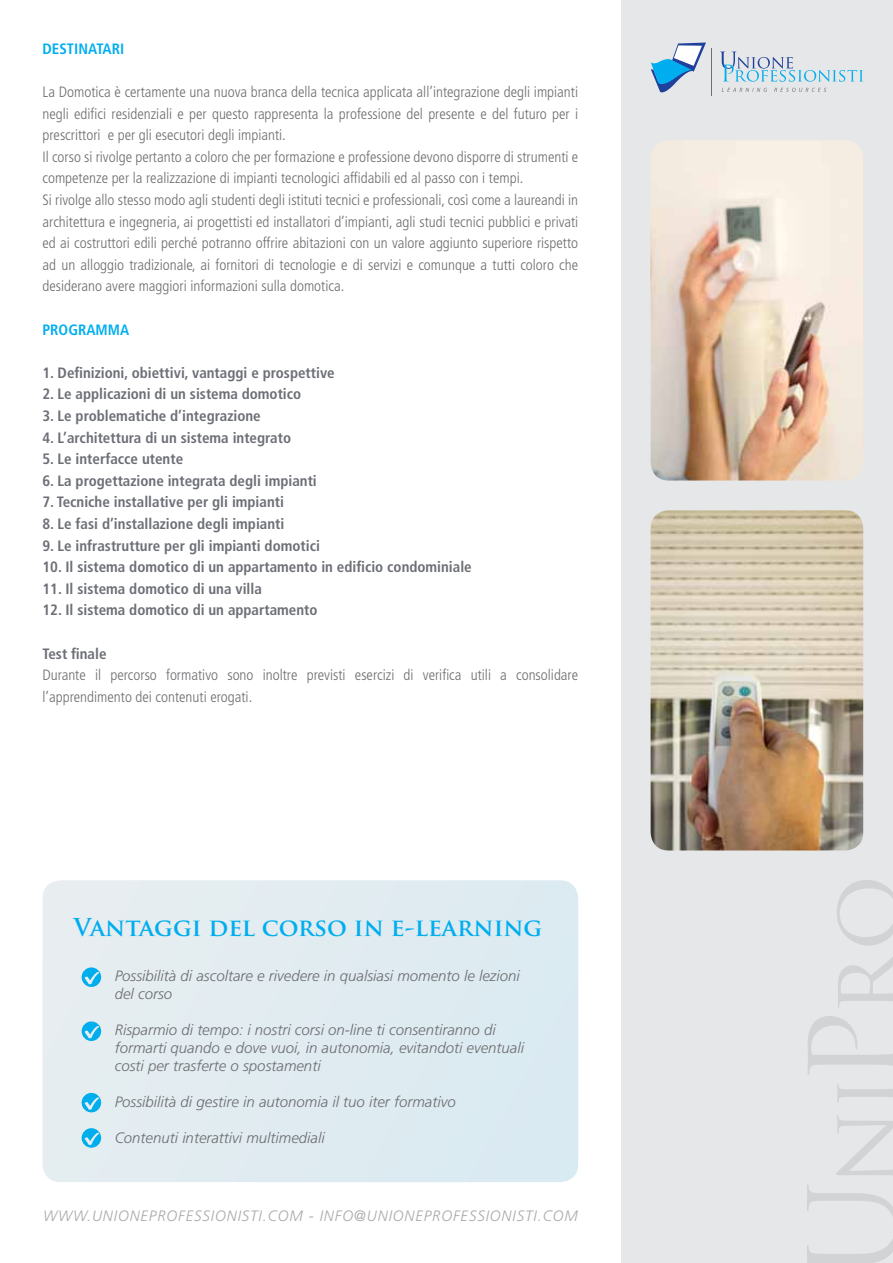
<style>
.page{position:relative;width:893px;height:1263px;background:#fff}
.page>*{position:absolute;margin:0;border:0;box-sizing:border-box;transform-origin:0 0}
.t1{font:700 24px "Trajan Pro";color:#00aeef}
.t2{font:300 condensed 15px/21.6px "Frutiger";color:#6d6e71}
.t3{font:700 condensed 15px "Frutiger";color:#6c6f76}
.t4{font:italic 300 15px/18px "Frutiger";color:#6d6e71}
.t5{font:italic 300 15px "Frutiger";letter-spacing:.06em;color:#aaa8ac}
.t6{font:700 condensed 15px "Frutiger";color:#00aeef}
</style>
<div class="page">
<div style="left:621px;top:0;width:272px;height:1263px;background:#e6e7e8"></div>
<svg style="left:807px;top:1115px;width:86px;height:148px"></svg>
<svg style="left:837px;top:1084px;width:56px;height:19px"></svg>
<svg style="left:808px;top:1016px;width:85px;height:59px"></svg>
<svg style="left:837px;top:880px;width:56px;height:128px"></svg>
<svg style="left:651px;top:43px;width:55px;height:49px"></svg>
<hr style="left:712px;top:48px;width:1px;height:47px;background:#6c6f76">
<svg style="left:721px;top:52px;width:142px;height:30px"></svg>
<svg style="left:722px;top:88px;width:45px;height:4px"></svg>
<svg style="left:774px;top:88px;width:52px;height:4px"></svg>
<div style="left:43px;top:880px;width:535px;height:302px;background:#e1ebf1;border-radius:18px"></div>
<svg style="left:82px;top:967px;width:19px;height:20px"></svg>
<svg style="left:82px;top:1021px;width:19px;height:20px"></svg>
<svg style="left:82px;top:1093px;width:19px;height:19px"></svg>
<svg style="left:82px;top:1128px;width:19px;height:20px"></svg>
<img style="left:651px;top:510px;width:212px;height:340px">
<img style="left:651px;top:140px;width:212px;height:340px">
<p class="t6" style="left:43px;top:40px;width:8px">DESTI</p>
<p class="t6" style="left:78px;top:40px;width:45px">NATARI</p>
<p class="t2" style="left:43px;top:81px;width:537px">La Domotica è certamente una nuova branca della tecnica applicata all’integrazione degli impianti negli edifici residenziali e per questo rappresenta la professione del presente e del futuro per i prescrittori e per gli esecutori degli impianti.<br>Il corso si rivolge pertanto a coloro che per formazione e professione devono disporre di strumenti e competenze per la realizzazione di impianti tecnologici affidabili ed al passo con i tempi.<br>Si rivolge allo stesso modo agli studenti degli istituti tecnici e professionali, così come a laureandi in architettura e ingegneria, ai progettisti ed installatori d’impianti, agli studi tecnici pubblici e privati ed ai costruttori edili perché potranno offrire abitazioni con un valore aggiunto superiore rispetto ad un alloggio tradizionale, ai fornitori di tecnologie e di servizi e comunque a tutti coloro che desiderano avere maggiori informazioni sulla domotica.</p>
<p class="t6" style="left:43px;top:320px;width:88px">PROGRAMMA</p>
<p class="t3" style="left:43px;top:364px;width:294px">1. Definizioni, obiettivi, vantaggi e prospettive</p>
<p class="t3" style="left:43px;top:385px;width:260px">2. Le applicazioni di un sistema domotico</p>
<p class="t3" style="left:43px;top:407px;width:220px">3. Le problematiche d’integrazione</p>
<p class="t3" style="left:43px;top:428px;width:250px">4. L’architettura di un sistema integrato</p>
<p class="t3" style="left:43px;top:450px;width:142px">5. Le interfacce utente</p>
<p class="t3" style="left:43px;top:472px;width:276px">6. La progettazione integrata degli impianti</p>
<p class="t3" style="left:43px;top:493px;width:243px">7. Tecniche installative per gli impianti</p>
<p class="t3" style="left:43px;top:515px;width:243px">8. Le fasi d’installazione degli impianti</p>
<p class="t3" style="left:43px;top:536px;width:279px">9. Le infrastrutture per gli impianti domotici</p>
<p class="t3" style="left:43px;top:558px;width:431px">10. Il sistema domotico di un appartamento in edificio condominiale</p>
<p class="t3" style="left:43px;top:580px;width:221px">11. Il sistema domotico di una villa</p>
<p class="t3" style="left:43px;top:601px;width:276px">12. Il sistema domotico di un appartamento</p>
<p class="t3" style="left:43px;top:644px;width:66px">Test finale</p>
<p class="t2" style="left:43px;top:664px;width:537px">Durante il percorso formativo sono inoltre previsti esercizi di verifica utili a consolidare l’apprendimento dei contenuti erogati.</p>
<h1 class="t1" style="left:74px;top:912px;width:470px">Vantaggi del corso in e-learning</h1>
<p class="t4" style="left:115px;top:967px;width:407px">Possibilità di ascoltare e rivedere in qualsiasi momento le lezioni del corso</p>
<p class="t4" style="left:115px;top:1021px;width:411px">Risparmio di tempo: i nostri corsi on-line ti consentiranno di formarti quando e dove vuoi, in autonomia, evitandoti eventuali costi per trasferte o spostamenti</p>
<p class="t4" style="left:115px;top:1093px;width:342px">Possibilità di gestire in autonomia il tuo iter formativo</p>
<p class="t4" style="left:115px;top:1129px;width:211px">Contenuti interattivi multimediali</p>
<p class="t5" style="left:43px;top:1207px;width:536px">www.unioneprofessionisti.com - info@unioneprofessionisti.com</p>
</div>
